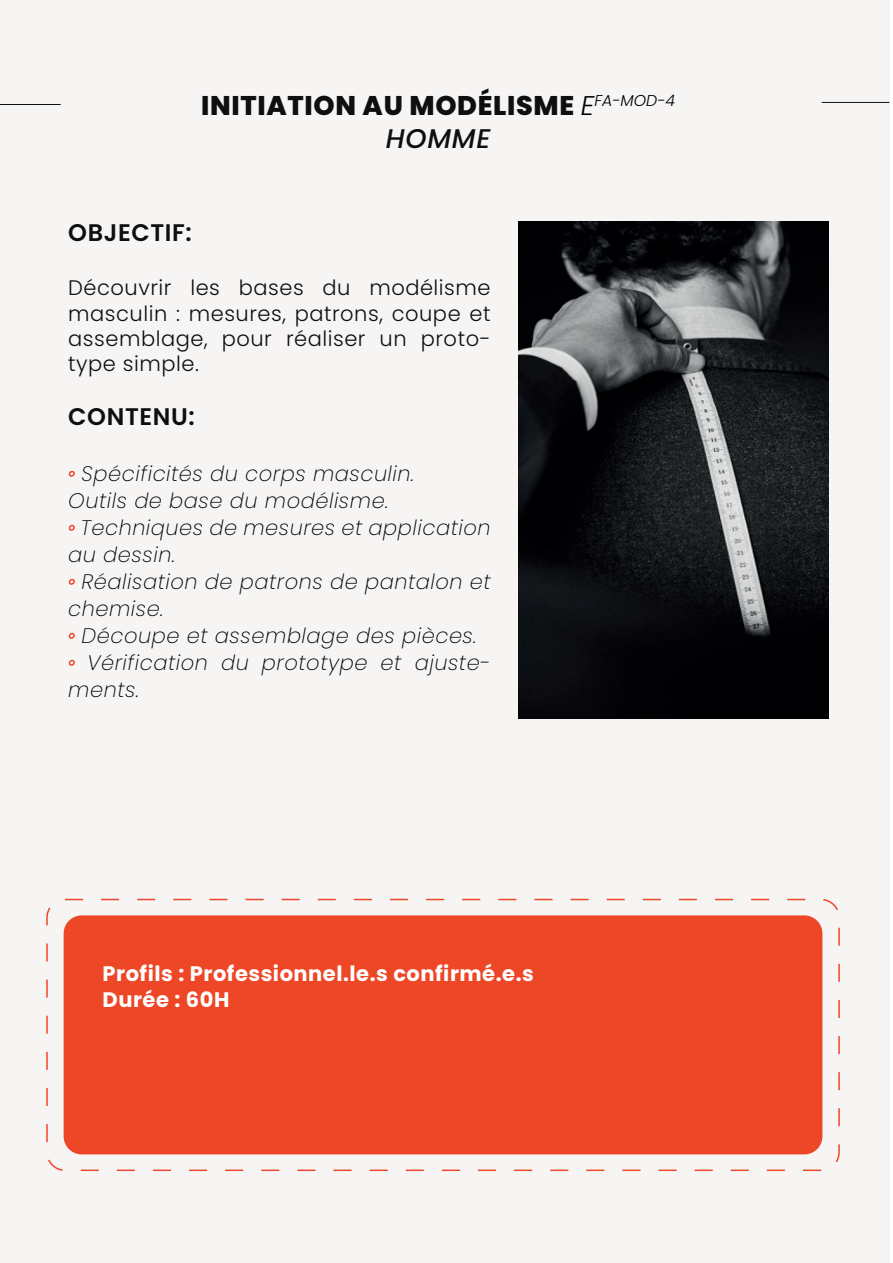
<style>
.page{position:relative;width:893px;height:1263px;background:#fff}
.page>*{position:absolute;margin:0;border:0;box-sizing:border-box;transform-origin:0 0}
.t1{font:800 27px/32.4px "Poppins";letter-spacing:.025em;color:#0d0f11;text-align:center}
.t2{font:600 24px "Poppins";letter-spacing:.025em;color:#0d0f11}
.t3{font:italic 200 21px "Poppins";letter-spacing:.025em;color:#000001}
.t4{font:300 21px/25.2px "Poppins";letter-spacing:.025em;color:#0d0f11;text-align:justify}
.t5{font:700 21px/25.2px "Poppins";letter-spacing:.025em;color:#fff}
.s1{font-weight:300;font-style:italic;color:#000001}
.s2{font-weight:500;font-style:italic}
</style>
<div class="page">
<div style="left:0;top:0;width:889px;height:1263px;background:#f7f5f4"></div>
<div style="left:64px;top:915px;width:758px;height:239px;background:#ee4727;border-radius:18px"></div>
<img style="left:519px;top:221px;width:310px;height:498px">
<div style="left:46px;top:899px;width:794px;height:272px;border:2px dashed #ee4727;border-radius:18px"></div>
<svg style="left:68px;top:470px;width:7px;height:7px"></svg>
<svg style="left:68px;top:524px;width:7px;height:7px"></svg>
<svg style="left:68px;top:578px;width:7px;height:7px"></svg>
<svg style="left:68px;top:632px;width:7px;height:7px"></svg>
<svg style="left:68px;top:659px;width:7px;height:7px"></svg>
<p class="t1" style="left:201px;top:90px;width:475px">INITIATION AU MODÉLISME <span class="s1">E</span><sup>FA-MOD-4<br></sup><span class="s2">HOMME</span></p>
<p class="t2" style="left:68px;top:219px;width:125px">OBJECTIF:</p>
<p class="t4" style="left:68px;top:276px;width:424px">Découvrir les bases du modélisme masculin : mesures, patrons, coupe et assemblage, pour réaliser un proto&shy;type simple.</p>
<p class="t2" style="left:68px;top:403px;width:128px">CONTENU:</p>
<p class="t3" style="left:82px;top:461px;width:334px">Spécificités du corps masculin.</p>
<p class="t3" style="left:68px;top:488px;width:322px">Outils de base du modélisme.</p>
<p class="t3" style="left:81px;top:515px;width:411px">Techniques de mesures et application</p>
<p class="t3" style="left:68px;top:542px;width:108px">au dessin.</p>
<p class="t3" style="left:82px;top:569px;width:411px">Réalisation de patrons de pantalon et</p>
<p class="t3" style="left:68px;top:596px;width:97px">chemise.</p>
<p class="t3" style="left:82px;top:623px;width:397px">Découpe et assemblage des pièces.</p>
<p class="t3" style="left:87px;top:650px;width:405px">Vérification du prototype et ajuste-</p>
<p class="t3" style="left:68px;top:677px;width:72px">ments.</p>
<p class="t5" style="left:103px;top:961px;width:433px">Profils : Professionnel.le.s confirmé.e.s<br>Durée : 60H</p>
</div>
